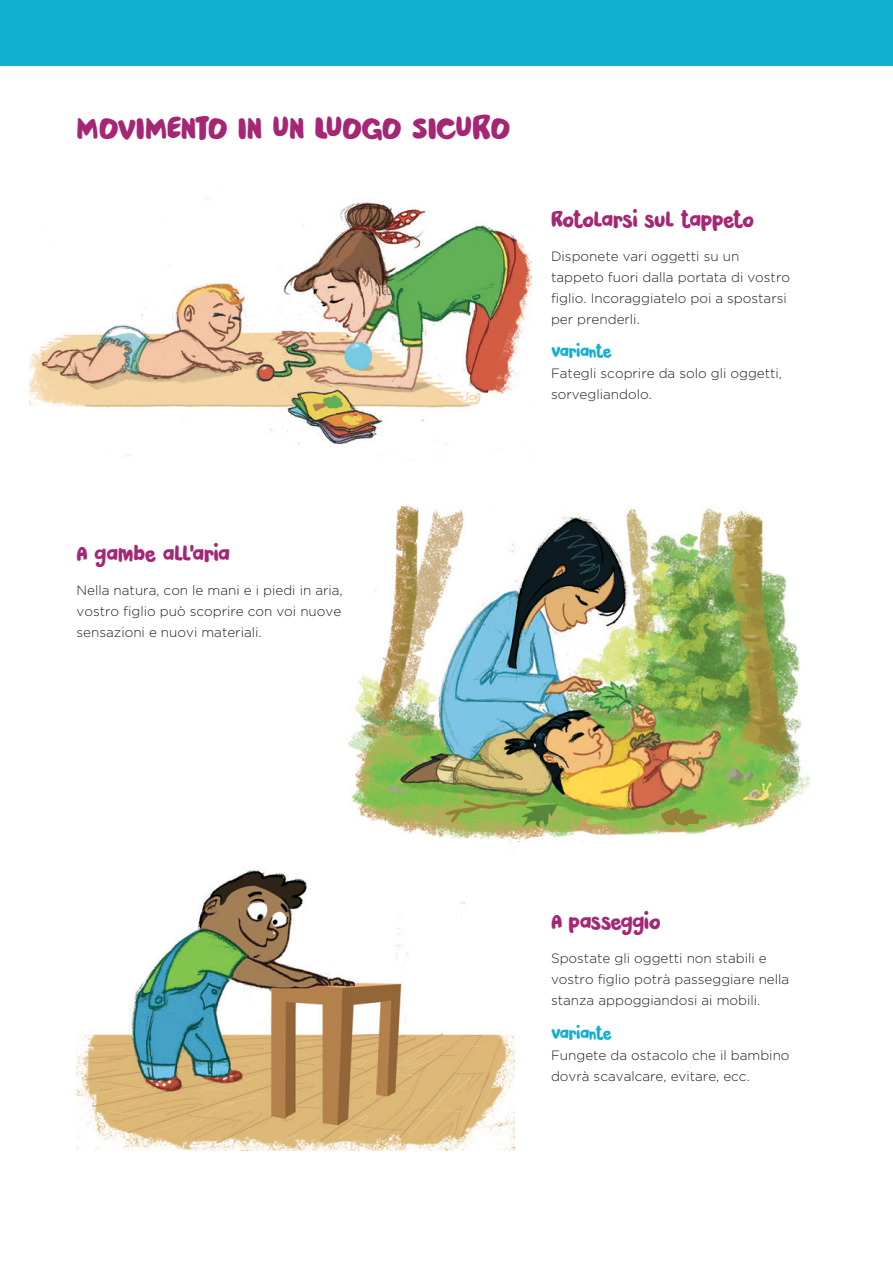
<style>
.page{position:relative;width:893px;height:1263px;background:#fff}
.page>*{position:absolute;margin:0;border:0;box-sizing:border-box;transform-origin:0 0}
.t1{font:33px "Pardesi";letter-spacing:-.03em;color:#a52674}
.t2{font:21px "Pardesi";letter-spacing:-.03em;color:#a52674}
.t3{font:21px "Pardesi";color:#a52674}
.t4{font:16.5px "Pardesi";letter-spacing:-.05em;color:#11afd1}
.t5{font:300 13.5px/21px "Gotham";color:#231f20}
</style>
<div class="page">
<div style="left:0;top:0;width:893px;height:66px;background:#11afd1"></div>
<img style="left:348px;top:506px;width:463px;height:334px">
<img style="left:77px;top:839px;width:438px;height:311px">
<img style="left:30px;top:197px;width:502px;height:260px">
<h1 class="t1" style="left:77px;top:105px;width:435px">MOVIMENTO IN UN LUOGO SICURO</h1>
<h2 class="t2" style="left:551px;top:204px;width:205px">ROTOLARSI SUL TAPPETO</h2>
<p class="t5" style="left:551px;top:245px;width:241px">Disponete vari oggetti su un tappeto fuori dalla portata di vostro figlio. Incoraggiatelo poi a spostarsi per prenderli.</p>
<p class="t4" style="left:551px;top:340px;width:62px">VARIANTE</p>
<p class="t5" style="left:551px;top:363px;width:233px">Fategli scoprire da solo gli oggetti, sorvegliandolo.</p>
<h2 class="t3" style="left:77px;top:539px;width:155px">A GAMBE ALL’ARIA</h2>
<p class="t5" style="left:77px;top:580px;width:268px;text-align:justify">Nella natura, con le mani e i piedi in aria, vostro figlio può scoprire con voi nuove sensazioni e nuovi materiali.</p>
<h2 class="t2" style="left:551px;top:907px;width:111px">A PASSEGGIO</h2>
<p class="t5" style="left:551px;top:948px;width:240px">Spostate gli oggetti non stabili e vostro figlio potrà passeggiare nella stanza appoggiandosi ai mobili.</p>
<p class="t4" style="left:551px;top:1021px;width:62px">VARIANTE</p>
<p class="t5" style="left:551px;top:1044px;width:240px">Fungete da ostacolo che il bambino dovrà scavalcare, evitare, ecc.</p>
</div>
